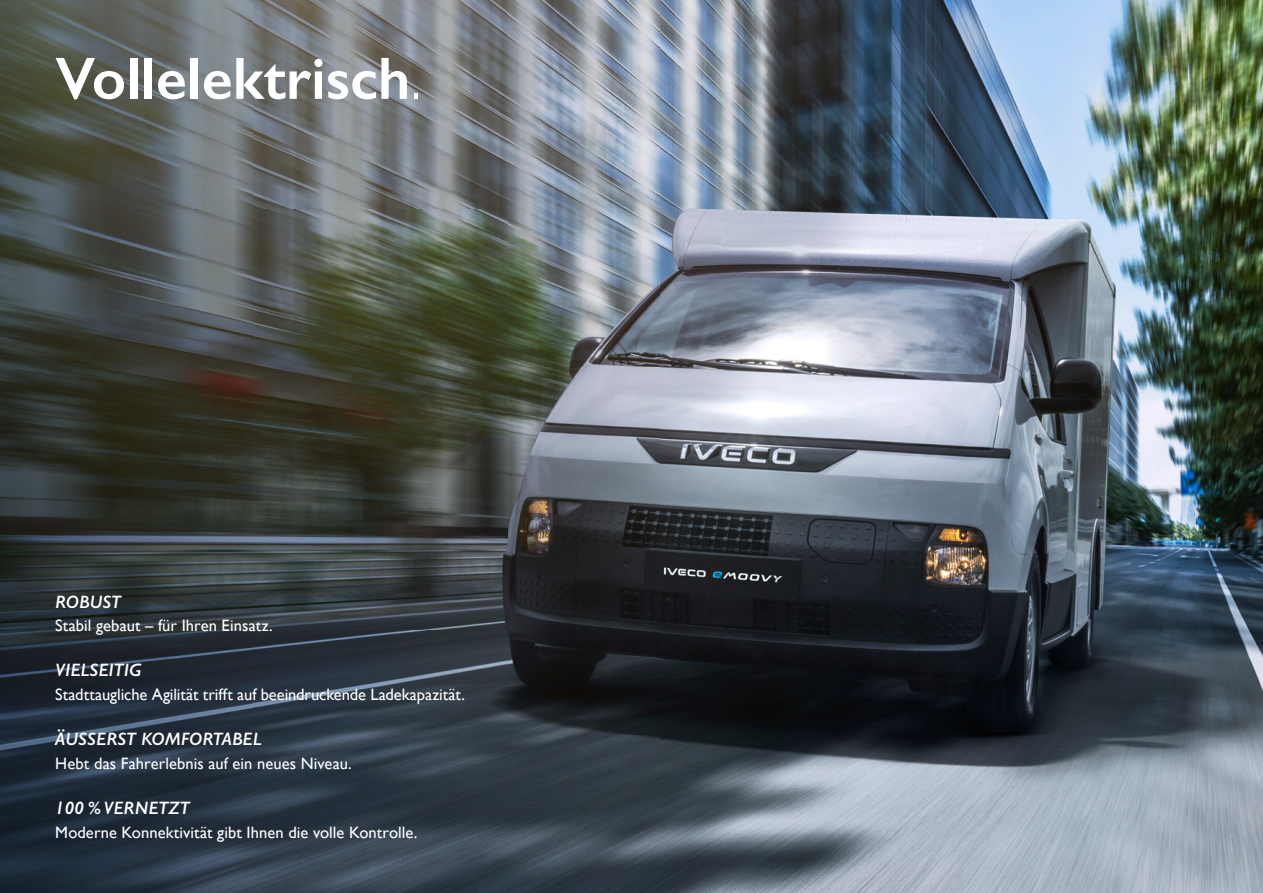
<style>
.page{position:relative;width:1263px;height:893px;background:#fff}
.page>*{position:absolute;margin:0;border:0;box-sizing:border-box;transform-origin:0 0}
.t1{font:600 60px "Gill Sans";color:#fff}
.t2{font:italic 600 18px "Gill Sans";color:#fff}
.t3{font:16.5px "Gill Sans";letter-spacing:.005em;color:#fff}
.s1{font-weight:300}
</style>
<div class="page">
<img style="left:1px;top:0;width:1262px;height:893px">
<h1 class="t1" style="left:55px;top:42px;width:367px">Vollelektrisch<span class="s1">.</span></h1>
<p class="t2" style="left:55px;top:591px;width:67px">ROBUST</p>
<p class="t3" style="left:55px;top:616px;width:219px">Stabil gebaut – für Ihren Einsatz.</p>
<p class="t2" style="left:55px;top:659px;width:88px">VIELSEITIG</p>
<p class="t3" style="left:55px;top:685px;width:411px">Stadttaugliche Agilität trifft auf beeindruckende Ladekapazität.</p>
<p class="t2" style="left:55px;top:728px;width:208px">ÄUSSERST KOMFORTABEL</p>
<p class="t3" style="left:55px;top:754px;width:298px">Hebt das Fahrerlebnis auf ein neues Niveau.</p>
<p class="t2" style="left:55px;top:797px;width:136px">100 % VERNETZT</p>
<p class="t3" style="left:55px;top:822px;width:363px">Moderne Konnektivität gibt Ihnen die volle Kontrolle.</p>
</div>
